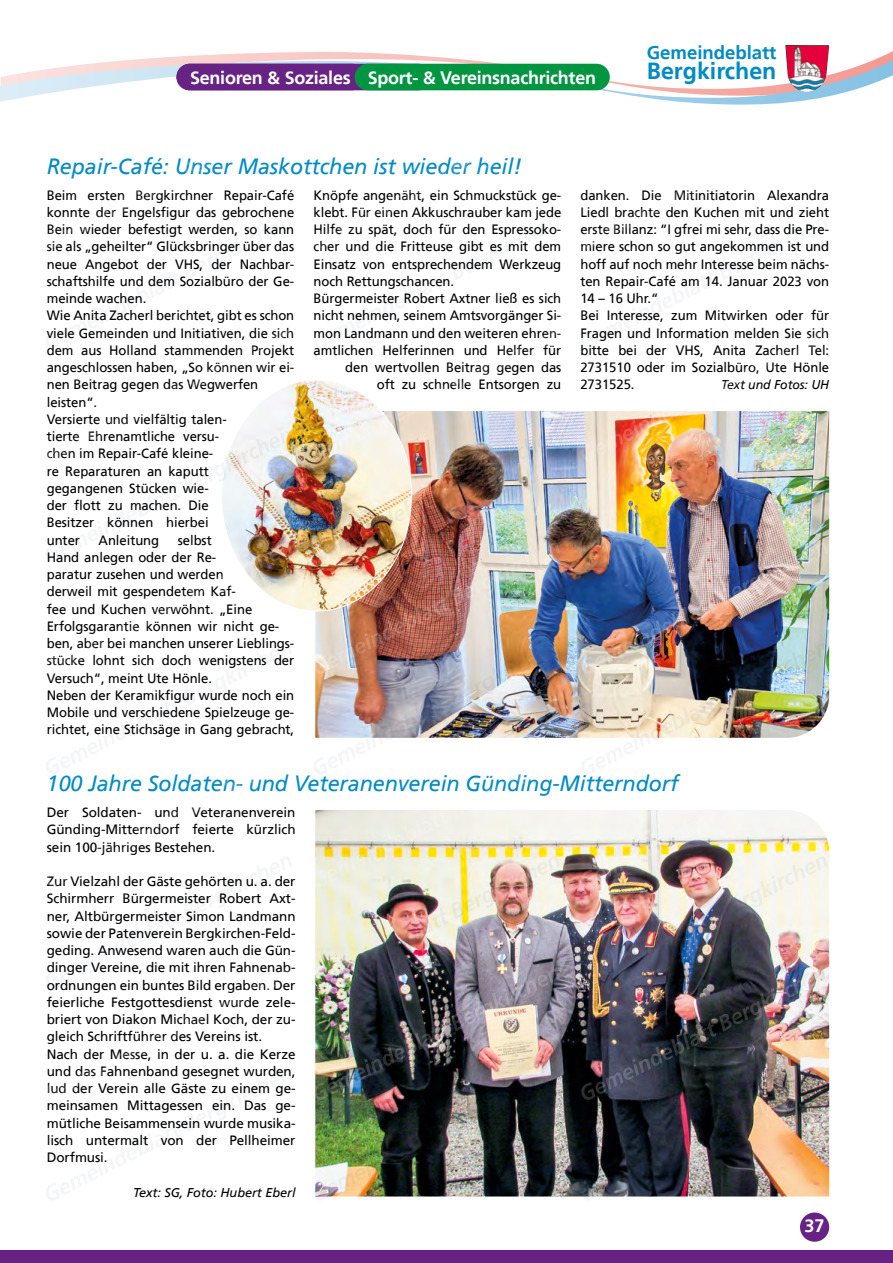
<style>
.page{position:relative;width:893px;height:1263px;background:#fff}
.page>*{position:absolute;margin:0;border:0;box-sizing:border-box;transform-origin:0 0}
.t1{font:700 23.25px "Frutiger";color:#008bc5}
._01_head_BK{font:italic 22.05px "Frutiger 56";letter-spacing:-.005em;color:#008bc5}
.t2{font:700 18.6px "Frutiger";letter-spacing:-.005em;color:#008bc5}
.t3{font:700 18px "Frutiger";letter-spacing:-.015em;color:#fff}
._03_grundtext_BK{font:13.5px/17.2px "Frutiger 55 Roman";letter-spacing:-.005em;color:#000;text-align:justify}
._03_Autor{font:italic 12.75px "Frutiger 56";letter-spacing:-.005em;color:#000}
._03_grundtext_BK-2{font:italic 12.75px "Frutiger 56";letter-spacing:-.005em;color:#000}
</style>
<div class="page">
<svg style="left:0;top:53px;width:893px;height:52px"></svg>
<div style="left:0;top:1250px;width:893px;height:13px;background:#662383"></div>
<div style="left:800px;top:1212px;width:29px;height:30px;background:#662383;border-radius:50%"></div>
<img style="left:785px;top:45px;width:44px;height:47px">
<img style="left:560px;top:411px;width:269px;height:327px">
<img style="left:292px;top:382px;width:20px;height:227px">
<img style="left:560px;top:810px;width:269px;height:386px">
<div style="left:176px;top:64px;width:189px;height:26px;background:#662383;border-radius:13px"></div>
<div style="left:355px;top:64px;width:255px;height:26px;background:#009641;border-radius:13px"></div>
<svg style="left:46px;top:218px;width:246px;height:982px"></svg>
<img style="left:312px;top:218px;width:248px;height:982px">
<img style="left:580px;top:218px;width:248px;height:982px">
<p class="t3" style="left:190px;top:70px;width:162px">Senioren &amp; Soziales</p>
<p class="t3" style="left:368px;top:70px;width:230px">Sport- &amp; Vereinsnachrichten</p>
<h3 class="t3" style="left:223px;top:70px;width:162px">Senioren &amp; Soziales</h3>
<h3 class="t2" style="left:647px;top:44px;width:131px">Gemeindeblatt</h3>
<h1 class="t1" style="left:647px;top:60px;width:131px">Bergkirchen</h1>
<p class="_01_head_BK" style="left:47px;top:156px;width:476px">Repair-Café: Unser Maskottchen ist wieder heil!</p>
<p class="_03_grundtext_BK" style="left:47px;top:187px;width:249px">Beim ersten Bergkirchner Repair-Café konnte der Engelsfigur das gebrochene Bein wieder befestigt werden, so kann sie als „geheilter“ Glücksbringer über das neue Angebot der VHS, der Nachbar&shy;schaftshilfe und dem Sozialbüro der Ge&shy;meinde wachen.</p>
<p class="_03_grundtext_BK" style="left:47px;top:308px;width:249px;text-align:left">Wie Anita Zacherl berichtet, gibt es schon viele Gemeinden und Initiativen, die sich dem aus Holland stammenden Projekt angeschlossen haben, „So können wir ei&shy;nen Beitrag gegen das Wegwerfen leisten“.</p>
<p class="_03_grundtext_BK" style="left:47px;top:411px;width:182px;text-align:left">Versierte und vielfältig talen&shy;tierte Ehrenamtliche versu&shy;chen im Repair-Café kleine&shy;re Reparaturen an kaputt gegangenen Stücken wie&shy;der flott zu machen. Die<br>Besitzer können hierbei unter</p>
<p class="_03_grundtext_BK" style="left:314px;top:187px;width:249px">Knöpfe angenäht, ein Schmuckstück ge&shy;klebt. Für einen Akkuschrauber kam jede Hilfe zu spät, doch für den Espressoko&shy;cher und die Fritteuse gibt es mit dem Einsatz von entsprechendem Werkzeug noch Rettungschancen.</p>
<p class="_03_grundtext_BK" style="left:314px;top:291px;width:249px;text-align:right">Bürgermeister Robert Axtner ließ es sich nicht nehmen, seinem Amtsvorgänger Si&shy;mon Landmann und den weiteren ehren&shy;amtlichen Helferinnen und Helfer für den wertvollen Beitrag gegen das<br>oft zu schnelle Entsorgen zu</p>
<p class="_03_grundtext_BK" style="left:47px;top:532px;width:249px;text-align:left;text-indent:131px">selbst<br>Hand anlegen oder der Re-<br>paratur zusehen und werden<br>derweil mit gespendetem Kaf-<br>fee und Kuchen verwöhnt. „Eine<br>Erfolgsgarantie können wir nicht ge&shy;ben, aber bei manchen unserer Lieblings&shy;stücke lohnt sich doch wenigstens der<br>Versuch“, meint Ute Hönle.</p>
<p class="_03_grundtext_BK" style="left:47px;top:687px;width:249px">Neben der Keramikfigur wurde noch ein Mobile und verschiedene Spielzeuge ge&shy;richtet, eine Stichsäge in Gang gebracht,</p>
<p class="_03_grundtext_BK" style="left:99px;top:532px;width:62px">Anleitung</p>
<p class="_03_grundtext_BK" style="left:580px;top:187px;width:250px">danken. Die Mitinitiatorin Alexandra Liedl brachte den Kuchen mit und zieht erste Billanz: “I gfrei mi sehr, dass die Pre&shy;miere schon so gut angekommen ist und hoff auf noch mehr Interesse beim nächs&shy;ten Repair-Café am 14. Januar 2023 von 14 – 16 Uhr.“</p>
<p class="_03_grundtext_BK" style="left:580px;top:308px;width:250px">Bei Interesse, zum Mitwirken oder für Fragen und Information melden Sie sich bitte bei der VHS, Anita Zacherl Tel:<br>2731510 oder im Sozialbüro, Ute Hönle 2731525.</p>
<p class="_03_grundtext_BK-2" style="left:721px;top:379px;width:109px">Text und Fotos: UH</p>
<p class="_01_head_BK" style="left:47px;top:773px;width:633px">100 Jahre Soldaten- und Veteranenverein Günding-Mitterndorf</p>
<p class="_03_grundtext_BK" style="left:47px;top:804px;width:250px">Der Soldaten- und Veteranenverein Günding-Mitterndorf feierte kürzlich sein 100-jähriges Bestehen.</p>
<p class="_03_grundtext_BK" style="left:47px;top:873px;width:250px">Zur Vielzahl der Gäste gehörten u. a. der Schirmherr Bürgermeister Robert Axt&shy;ner, Altbürgermeister Simon Landmann sowie der Patenverein Bergkirchen-Feld&shy;geding. Anwesend waren auch die Gün&shy;dinger Vereine, die mit ihren Fahnenab&shy;ordnungen ein buntes Bild ergaben. Der feierliche Festgottesdienst wurde zele&shy;briert von Diakon Michael Koch, der zu&shy;gleich Schriftführer des Vereins ist.</p>
<p class="_03_grundtext_BK" style="left:47px;top:1046px;width:250px">Nach der Messe, in der u. a. die Kerze und das Fahnenband gesegnet wurden, lud der Verein alle Gäste zu einem ge&shy;meinsamen Mittagessen ein. Das ge&shy;mütliche Beisammensein wurde musika&shy;lisch untermalt von der Pellheimer Dorfmusi.</p>
<p class="_03_Autor" style="left:133px;top:1186px;width:164px">Text: SG, Foto: Hubert Eberl</p>
<h3 class="t3" style="left:805px;top:1218px;width:22px">37</h3>
</div>
